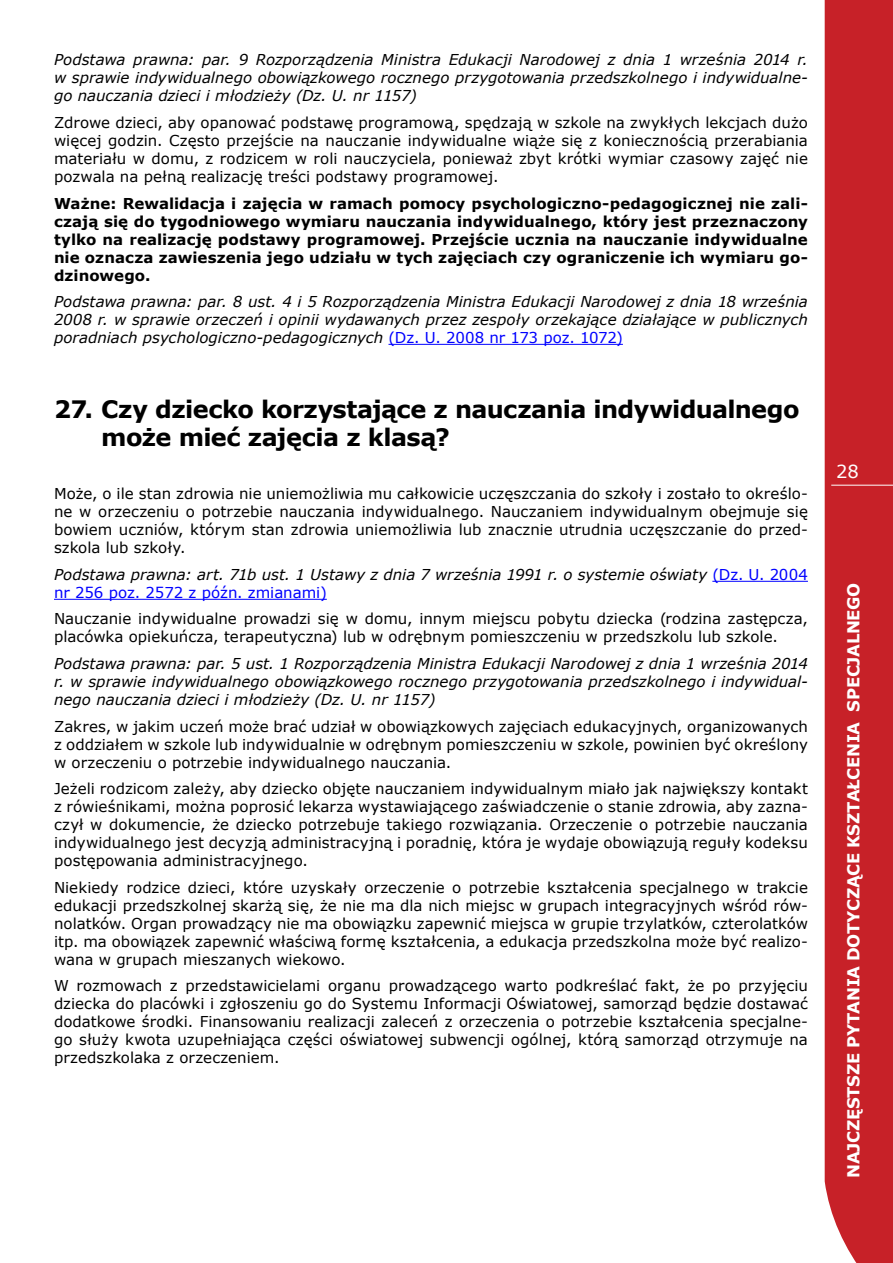
<style>
.page{position:relative;width:893px;height:1263px;background:#fff}
.page>*{position:absolute;margin:0;border:0;box-sizing:border-box;transform-origin:0 0}
.t1{font:700 24px/28.8px "Verdana";letter-spacing:-.025em;color:#000}
.t2{font:18px "Verdana";color:#fff}
.t3{font:700 16.5px "Verdana";letter-spacing:-.02em;color:#fff}
.t4{font:15px/18px "Verdana";color:#000;text-align:justify}
.t5{font:italic 15px/18px "Verdana";color:#000;text-align:justify}
.t6{font:700 15px/18px "Verdana";letter-spacing:.005em;color:#000;text-align:justify}
.s1{font-style:normal;color:#00f}
</style>
<div class="page">
<div style="left:825px;top:0;width:68px;height:1263px;background:#c72128"></div>
<hr style="left:831px;top:485px;width:62px;height:1px;background:#fff">
<hr style="left:388px;top:344px;width:235px;height:1px;background:#00f">
<hr style="left:712px;top:581px;width:96px;height:1px;background:#00f">
<hr style="left:54px;top:599px;width:273px;height:1px;background:#00f">
<p class="t5" style="left:54px;top:51px;width:755px">Podstawa prawna: par. 9 Rozporządzenia Ministra Edukacji Narodowej z dnia 1 września 2014 r. w sprawie indywidualnego obowiązkowego rocznego przygotowania przedszkolnego i indywidualne&shy;go nauczania dzieci i młodzieży (Dz. U. nr 1157)</p>
<p class="t4" style="left:54px;top:114px;width:755px">Zdrowe dzieci, aby opanować podstawę programową, spędzają w szkole na zwykłych lekcjach dużo więcej godzin. Często przejście na nauczanie indywidualne wiąże się z koniecznością przerabiania materiału w domu, z rodzicem w roli nauczyciela, ponieważ zbyt krótki wymiar czasowy zajęć nie pozwala na pełną realizację treści podstawy programowej.</p>
<p class="t6" style="left:54px;top:194px;width:755px">Ważne: Rewalidacja i zajęcia w ramach pomocy psychologiczno-pedagogicznej nie zali&shy;czają się do tygodniowego wymiaru nauczania indywidualnego, który jest przeznaczony tylko na realizację podstawy programowej. Przejście ucznia na nauczanie indywidualne nie oznacza zawieszenia jego udziału w tych zajęciach czy ograniczenie ich wymiaru go&shy;dzinowego.</p>
<p class="t5" style="left:54px;top:293px;width:755px">Podstawa prawna: par. 8 ust. 4 i 5 Rozporządzenia Ministra Edukacji Narodowej z dnia 18 września 2008 r. w sprawie orzeczeń i opinii wydawanych przez zespoły orzekające działające w publicznych poradniach psychologiczno-pedagogicznych <span class="s1">(Dz. U. 2008 nr 173 poz. 1072)</span></p>
<h1 class="t1" style="left:101px;top:395px;width:700px;text-indent:-47px">27. Czy dziecko korzystające z nauczania indywidualnego może mieć zajęcia z klasą?</h1>
<p class="t4" style="left:54px;top:485px;width:755px">Może, o ile stan zdrowia nie uniemożliwia mu całkowicie uczęszczania do szkoły i zostało to określo&shy;ne w orzeczeniu o potrzebie nauczania indywidualnego. Nauczaniem indywidualnym obejmuje się bowiem uczniów, którym stan zdrowia uniemożliwia lub znacznie utrudnia uczęszczanie do przed&shy;szkola lub szkoły.</p>
<p class="t5" style="left:54px;top:566px;width:755px">Podstawa prawna: art. 71b ust. 1 Ustawy z dnia 7 września 1991 r. o systemie oświaty <span class="s1">(Dz. U. 2004 nr 256 poz. 2572 z późn. zmianami)</span></p>
<p class="t4" style="left:54px;top:610px;width:755px">Nauczanie indywidualne prowadzi się w domu, innym miejscu pobytu dziecka (rodzina zastępcza, placówka opiekuńcza, terapeutyczna) lub w odrębnym pomieszczeniu w przedszkolu lub szkole.</p>
<p class="t5" style="left:54px;top:655px;width:755px">Podstawa prawna: par. 5 ust. 1 Rozporządzenia Ministra Edukacji Narodowej z dnia 1 września 2014 r. w sprawie indywidualnego obowiązkowego rocznego przygotowania przedszkolnego i indywidual&shy;nego nauczania dzieci i młodzieży (Dz. U. nr 1157)</p>
<p class="t4" style="left:54px;top:717px;width:755px">Zakres, w jakim uczeń może brać udział w obowiązkowych zajęciach edukacyjnych, organizowanych z oddziałem w szkole lub indywidualnie w odrębnym pomieszczeniu w szkole, powinien być określony w orzeczeniu o potrzebie indywidualnego nauczania.</p>
<p class="t4" style="left:54px;top:780px;width:755px">Jeżeli rodzicom zależy, aby dziecko objęte nauczaniem indywidualnym miało jak największy kontakt z rówieśnikami, można poprosić lekarza wystawiającego zaświadczenie o stanie zdrowia, aby zazna&shy;czył w dokumencie, że dziecko potrzebuje takiego rozwiązania. Orzeczenie o potrzebie nauczania indywidualnego jest decyzją administracyjną i poradnię, która je wydaje obowiązują reguły kodeksu postępowania administracyjnego.</p>
<p class="t4" style="left:54px;top:878px;width:755px">Niekiedy rodzice dzieci, które uzyskały orzeczenie o potrzebie kształcenia specjalnego w trakcie edukacji przedszkolnej skarżą się, że nie ma dla nich miejsc w grupach integracyjnych wśród rów&shy;nolatków. Organ prowadzący nie ma obowiązku zapewnić miejsca w grupie trzylatków, czterolatków itp. ma obowiązek zapewnić właściwą formę kształcenia, a edukacja przedszkolna może być realizo&shy;wana w grupach mieszanych wiekowo.</p>
<p class="t4" style="left:54px;top:977px;width:755px">W rozmowach z przedstawicielami organu prowadzącego warto podkreślać fakt, że po przyjęciu dziecka do placówki i zgłoszeniu go do Systemu Informacji Oświatowej, samorząd będzie dostawać dodatkowe środki. Finansowaniu realizacji zaleceń z orzeczenia o potrzebie kształcenia specjalne&shy;go służy kwota uzupełniająca części oświatowej subwencji ogólnej, którą samorząd otrzymuje na przedszkolaka z orzeczeniem.</p>
<p class="t2" style="left:836px;top:460px;width:24px">28</p>
<p class="t3" style="left:843px;top:1178px;width:596px;rotate:-90deg">NAJCZĘSTSZE PYTANIA DOTYCZĄCE KSZTAŁCENIA SPECJALNEGO</p>
</div>
